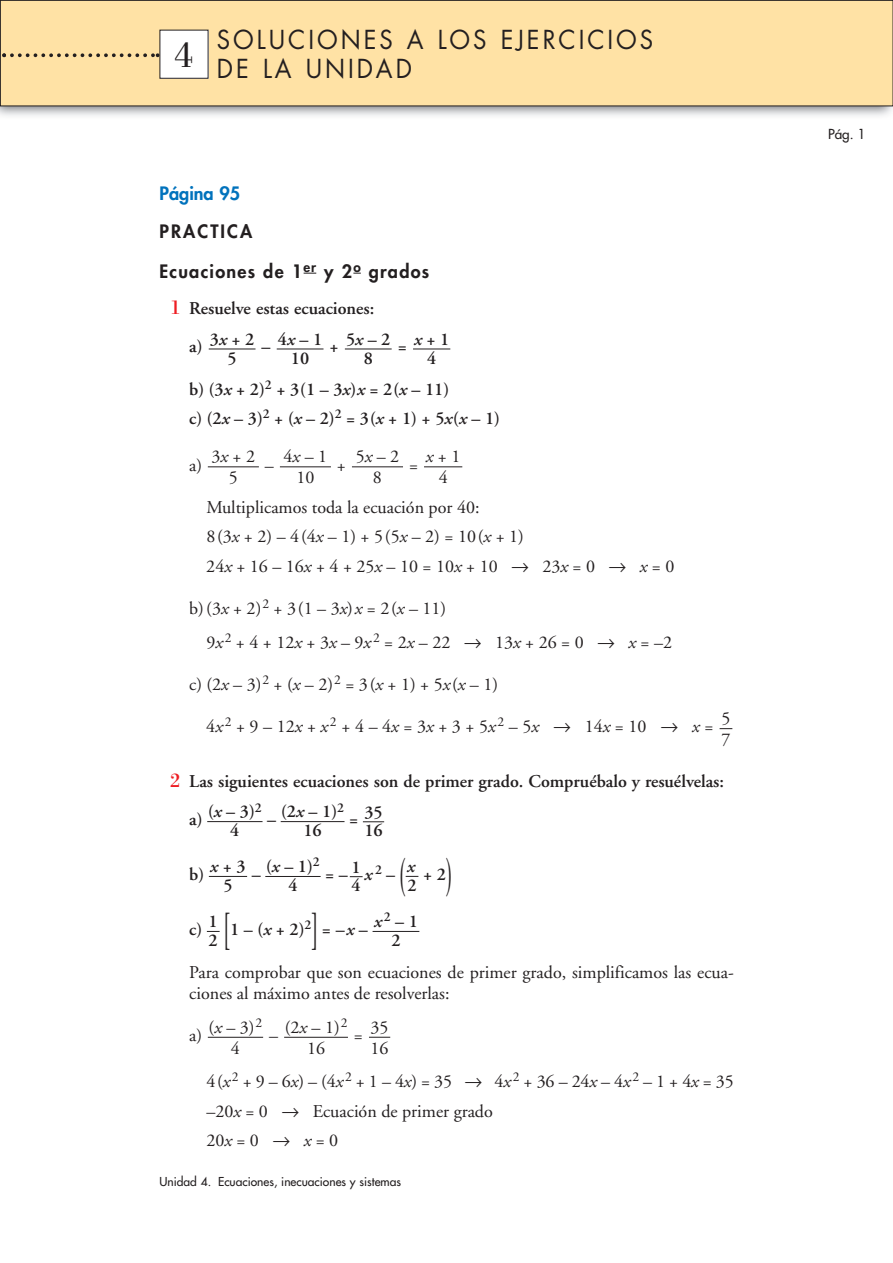
<style>
.page{position:relative;width:893px;height:1263px;background:#fff}
.page>*{position:absolute;margin:0;border:0;box-sizing:border-box;transform-origin:0 0}
.t1{font:37.5px "Bodoni";color:#231f20}
.t2{font:25.5px/28.5px "Futura";letter-spacing:.125em;color:#231f20;scale:.94 1}
.t3{font:18px/21px "Adobe Garamond";color:#231f20}
.t4{font:600 18px/18.8px "Adobe Garamond";color:#231f20;text-align:center}
.t5{font:800 18px/39.5px "Futura";letter-spacing:.07em;color:#231f20}
.t6{font:800 18px "Futura";color:#0072bc}
.t7{font:italic 600 18px "Adobe Garamond";color:#231f20}
.t8{font:13.5px "Futura";color:#231f20}
.t9{font:12px "Futura";color:#231f20}
.s1{font-family:"Bodoni";font-weight:400;font-size:21px;color:#ee1d23}
.s2{font-style:italic}
</style>
<div class="page">
<svg style="left:303px;top:273px;width:13px;height:1px"></svg>
<svg style="left:369px;top:1037px;width:21px;height:1px"></svg>
<hr style="left:284px;top:1037px;width:64px;height:1px;background:#231f20">
<hr style="left:208px;top:1037px;width:55px;height:1px;background:#231f20">
<hr style="left:372px;top:931px;width:47px;height:1px;background:#231f20">
<svg style="left:207px;top:931px;width:13px;height:1px"></svg>
<svg style="left:350px;top:876px;width:12px;height:1px"></svg>
<hr style="left:265px;top:876px;width:55px;height:1px;background:#231f20">
<hr style="left:209px;top:876px;width:38px;height:1px;background:#231f20">
<svg style="left:363px;top:821px;width:21px;height:1px"></svg>
<hr style="left:281px;top:821px;width:63px;height:1px;background:#231f20">
<hr style="left:207px;top:821px;width:55px;height:1px;background:#231f20">
<svg style="left:719px;top:728px;width:13px;height:1px"></svg>
<hr style="left:424px;top:466px;width:38px;height:1px;background:#231f20">
<hr style="left:352px;top:466px;width:51px;height:1px;background:#231f20">
<hr style="left:280px;top:466px;width:51px;height:1px;background:#231f20">
<hr style="left:208px;top:466px;width:51px;height:1px;background:#231f20">
<hr style="left:413px;top:349px;width:37px;height:1px;background:#231f20">
<hr style="left:345px;top:349px;width:46px;height:1px;background:#231f20">
<hr style="left:277px;top:349px;width:46px;height:1px;background:#231f20">
<hr style="left:209px;top:349px;width:46px;height:1px;background:#231f20">
<img style="left:0;top:106px;width:892px;height:10px">
<div style="left:0;top:0;width:892px;height:106px;background:#ffe2a5"></div>
<div style="left:0;top:0;width:892px;height:106px;border:1px solid #231f20"></div>
<svg style="left:2px;top:53px;width:157px;height:4px"></svg>
<div style="left:160px;top:30px;width:48px;height:48px;background:#fff"></div>
<svg style="left:405px;top:875px;width:13px;height:2px"></svg>
<h1 class="t1" style="left:175px;top:41px;width:20px">4</h1>
<h1 class="t1" style="left:175px;top:41px;width:20px">1</h1>
<h2 class="t2" style="left:217px;top:28px;width:465px">SOLUCIONES A LOS EJERCICIOS<br>DE LA UNIDAD</h2>
<p class="t6" style="left:159px;top:185px;width:82px">Página 95</p>
<p class="t5" style="left:159px;top:213px;width:271px">PRACTICA<br>Ecuaciones de 1<sup>er</sup> y 2<sup>o</sup> grados</p>
<p class="t4" style="left:189px;top:291px;width:186px;line-height:38px;text-align:left;text-indent:-19px"><span class="s1">1</span> Resuelve estas ecuaciones: a)</p>
<p class="t4" style="left:278px;top:331px;width:46px">4<span class="s2">x</span> – 1<br>10</p>
<p class="t4" style="left:346px;top:331px;width:46px">5<span class="s2">x</span> – 2<br>8</p>
<p class="t4" style="left:210px;top:331px;width:46px">3<span class="s2">x</span> + 2<br>5</p>
<p class="t4" style="left:414px;top:331px;width:37px"><span class="s2">x</span> + 1<br>4</p>
<p class="t4" style="left:261px;top:339px;width:10px">–</p>
<p class="t4" style="left:329px;top:339px;width:11px">+</p>
<p class="t4" style="left:398px;top:339px;width:11px">=</p>
<p class="t4" style="left:189px;top:376px;width:312px;line-height:29.5px;text-align:left">b) (3<span class="s2">x</span> + 2)<sup>2</sup> + 3(1 – 3<span class="s2">x</span>)<span class="s2">x</span> = 2(<span class="s2">x</span> – 11)<br>c) (2<span class="s2">x</span> – 3)<sup>2</sup> + (<span class="s2">x</span> – 2)<sup>2</sup> = 3(<span class="s2">x</span> + 1) + 5<span class="s2">x</span>(<span class="s2">x</span> – 1)</p>
<p class="t3" style="left:189px;top:456px;width:15px">a)</p>
<p class="t3" style="left:265px;top:456px;width:10px">–</p>
<p class="t3" style="left:337px;top:456px;width:10px">+</p>
<p class="t3" style="left:409px;top:456px;width:10px">=</p>
<p class="t3" style="left:206px;top:494px;width:469px;line-height:29.5px">Multiplicamos toda la ecuación por 40:<br>8(3<span class="s2">x</span> + 2) – 4(4<span class="s2">x</span> – 1) + 5(5<span class="s2">x</span> – 2) = 10(<span class="s2">x</span> + 1)<br>24<span class="s2">x</span> + 16 – 16<span class="s2">x</span> + 4 + 25<span class="s2">x</span> – 10 = 10<span class="s2">x</span> + 10 → 23<span class="s2">x</span> = 0 → <span class="s2">x</span> = 0</p>
<p class="t3" style="left:206px;top:593px;width:467px;line-height:33.8px;text-indent:-17px">b) (3<span class="s2">x</span> + 2)<sup>2</sup> + 3(1 – 3<span class="s2">x</span>)<span class="s2">x</span> = 2(<span class="s2">x</span> – 11)<br>9<span class="s2">x</span><sup>2</sup> + 4 + 12<span class="s2">x</span> + 3<span class="s2">x</span> – 9<span class="s2">x</span><sup>2</sup> = 2<span class="s2">x</span> – 22 → 13<span class="s2">x</span> + 26 = 0 → <span class="s2">x</span> = –2</p>
<p class="t3" style="left:189px;top:676px;width:310px">c) (2<span class="s2">x</span> – 3)<sup>2</sup> + (<span class="s2">x</span> – 2)<sup>2</sup> = 3(<span class="s2">x</span> + 1) + 5<span class="s2">x</span>(<span class="s2">x</span> – 1)</p>
<p class="t3" style="left:206px;top:718px;width:508px">4<span class="s2">x</span><sup>2</sup>+9 – 12<span class="s2">x</span>+<span class="s2">x</span><sup>2</sup>+ 4 – 4<span class="s2">x</span>= 3<span class="s2">x</span>+3 + 5<span class="s2">x</span><sup>2</sup>– 5<span class="s2">x</span> → 14<span class="s2">x</span>= 10 → <span class="s2">x</span>=</p>
<p class="t3" style="left:283px;top:448px;width:45px;text-align:center">4<span class="s2">x</span> – 1<br>10</p>
<p class="t3" style="left:356px;top:448px;width:45px;text-align:center">5<span class="s2">x</span> – 2<br>8</p>
<p class="t3" style="left:211px;top:448px;width:45px;text-align:center">3<span class="s2">x</span> + 2<br>5</p>
<p class="t3" style="left:426px;top:448px;width:36px;text-align:center"><span class="s2">x</span>+ 1<br>4</p>
<p class="t3" style="left:721px;top:709px;width:10px">5<br>7</p>
<p class="t4" style="left:189px;top:764px;width:536px;line-height:38px;text-align:left;text-indent:-19px"><span class="s1">2</span> Las siguientes ecuaciones son de primer grado. Compruébalo y resuélvelas: a)</p>
<p class="t4" style="left:208px;top:804px;width:55px">(<span class="s2">x</span> – 3)<sup>2<br></sup>4</p>
<p class="t4" style="left:281px;top:804px;width:64px">(2<span class="s2">x</span> – 1)<sup>2<br></sup>16</p>
<p class="t4" style="left:364px;top:804px;width:20px;text-align:left">35<br>16</p>
<p class="t4" style="left:267px;top:812px;width:10px">–</p>
<p class="t4" style="left:349px;top:812px;width:11px">=</p>
<p class="t4" style="left:266px;top:859px;width:55px">(<span class="s2">x</span> – 1)<sup>2<br></sup>4</p>
<p class="t4" style="left:210px;top:859px;width:37px"><span class="s2">x</span> + 3<br>5</p>
<p class="t4" style="left:351px;top:859px;width:11px;text-align:left">1<br>4</p>
<p class="t7" style="left:407px;top:859px;width:9px">x</p>
<p class="t4" style="left:407px;top:878px;width:11px">2</p>
<p class="t4" style="left:189px;top:867px;width:16px">b)</p>
<p class="t4" style="left:252px;top:867px;width:10px">–</p>
<p class="t4" style="left:325px;top:867px;width:71px">= – <span class="s2">x</span><sup>2</sup>–</p>
<p class="t4" style="left:423px;top:867px;width:24px">+ 2</p>
<p class="t4" style="left:189px;top:922px;width:180px">c) 1 – (<span class="s2">x</span> + 2)<sup>2</sup> = –<span class="s2">x</span> –</p>
<p class="t3" style="left:189px;top:963px;width:546px">Para comprobar que son ecuaciones de primer grado, simplificamos las ecua&shy;ciones al máximo antes de resolverlas:</p>
<p class="t3" style="left:189px;top:1026px;width:15px">a)</p>
<p class="t3" style="left:269px;top:1026px;width:10px">–</p>
<p class="t3" style="left:354px;top:1026px;width:10px">=</p>
<p class="t3" style="left:206px;top:1069px;width:529px;line-height:29.5px">4(<span class="s2">x</span> <sup>2</sup> + 9 – 6<span class="s2">x</span>) – (4<span class="s2">x</span> <sup>2</sup> + 1 – 4<span class="s2">x</span>) = 35 → 4<span class="s2">x</span> <sup>2</sup> + 36 – 24<span class="s2">x</span> – 4<span class="s2">x</span> <sup>2</sup> – 1 + 4<span class="s2">x</span> = 35 –20<span class="s2">x</span> = 0 → Ecuación de primer grado<br>20<span class="s2">x</span>= 0 → <span class="s2">x</span>= 0</p>
<p class="t4" style="left:374px;top:914px;width:45px"><span class="s2">x</span><sup>2</sup>– 1<br>2</p>
<p class="t4" style="left:209px;top:914px;width:11px;text-align:left">1<br>2</p>
<p class="t3" style="left:208px;top:1018px;width:55px;text-align:center">(<span class="s2">x</span> – 3)<sup>2<br></sup>4</p>
<p class="t3" style="left:285px;top:1018px;width:64px;text-align:center">(2<span class="s2">x</span> – 1)<sup>2<br></sup>16</p>
<p class="t3" style="left:370px;top:1018px;width:19px">35<br>16</p>
<p class="t9" style="left:159px;top:1176px;width:243px">Unidad 4. Ecuaciones, inecuaciones y sistemas</p>
<p class="t8" style="left:828px;top:128px;width:39px">Pág. 1</p>
</div>
